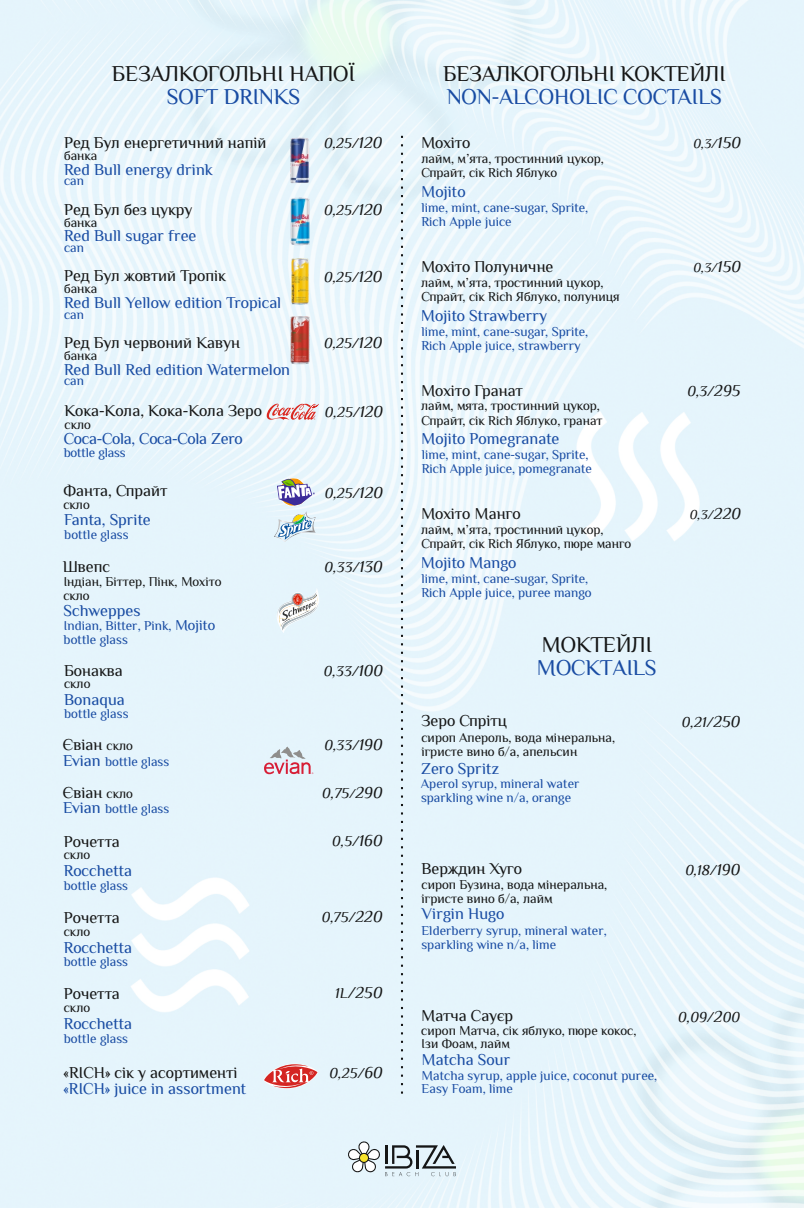
<style>
.page{position:relative;width:804px;height:1208px;background:#fff}
.page>*{position:absolute;margin:0;border:0;box-sizing:border-box;transform-origin:0 0}
.t1{font:italic 22.5px "Philosopher";color:#151616}
.t2{font:italic 22.5px "Philosopher";color:#194ca3}
.t3{font:italic 16.5px "Philosopher";color:#151616}
.t4{font:italic 16.5px "Philosopher";color:#194ca3}
.t5{font:italic 16.5px "Philosopher";letter-spacing:-.02em;color:#194ca3}
.t6{font:italic 15px "Philosopher";color:#151616}
.t7{font:italic 13.5px/14.1px "Philosopher";color:#194ca3}
.t8{font:italic 13.5px/14.7px "Philosopher";color:#151616}
.t9{font:italic 13.5px "Philosopher";letter-spacing:-.02em;color:#194ca3}
.s1{font-size:16.5px}
.s2{font-size:15px}
.s3{font-size:13.5px}
</style>
<div class="page">
<img style="left:0;top:0;width:804px;height:1208px">
<svg style="left:347px;top:1140px;width:109px;height:36px;background:#bcc7c9"></svg>
<svg style="left:267px;top:403px;width:52px;height:17px"></svg>
<svg style="left:277px;top:478px;width:38px;height:28px"></svg>
<svg style="left:274px;top:514px;width:38px;height:26px"></svg>
<svg style="left:401px;top:136px;width:2px;height:958px"></svg>
<svg style="left:269px;top:587px;width:55px;height:46px;background:#dee3e7"></svg>
<svg style="left:263px;top:1062px;width:55px;height:28px;background:#e29e9f"></svg>
<img style="left:290px;top:137px;width:19px;height:46px">
<img style="left:291px;top:197px;width:19px;height:48px">
<img style="left:289px;top:258px;width:21px;height:47px">
<img style="left:290px;top:316px;width:20px;height:49px">
<svg style="left:264px;top:746px;width:49px;height:28px"></svg>
<h1 class="t1" style="left:112px;top:66px;width:245px">БЕЗАЛКОГОЛЬНІ НАПОЇ</h1>
<h1 class="t2" style="left:167px;top:89px;width:135px">SOFT DRINKS</h1>
<p class="t3" style="left:64px;top:137px;width:204px">Ред Бул енергетичний напій</p>
<p class="t6" style="left:324px;top:135px;width:60px">0,25/<span class="s1">120</span></p>
<p class="t8" style="left:64px;top:149px;width:35px">банка</p>
<p class="t4" style="left:64px;top:164px;width:150px">Red Bull energy drink</p>
<p class="t7" style="left:64px;top:175px;width:21px">can</p>
<p class="t3" style="left:64px;top:204px;width:130px">Ред Бул без цукру</p>
<p class="t6" style="left:324px;top:202px;width:60px">0,25/<span class="s1">120</span></p>
<p class="t8" style="left:64px;top:216px;width:35px">банка</p>
<p class="t4" style="left:64px;top:231px;width:134px">Red Bull sugar free</p>
<p class="t7" style="left:64px;top:242px;width:21px">can</p>
<p class="t3" style="left:64px;top:270px;width:163px">Ред Бул жовтий Тропік</p>
<p class="t6" style="left:324px;top:268px;width:60px">0,25/<span class="s1">120</span></p>
<p class="t8" style="left:64px;top:283px;width:35px">банка</p>
<p class="t4" style="left:64px;top:297px;width:219px">Red Bull Yellow edition Tropical</p>
<p class="t7" style="left:64px;top:308px;width:21px">can</p>
<p class="t3" style="left:64px;top:337px;width:177px">Ред Бул червоний Кавун</p>
<p class="t6" style="left:324px;top:335px;width:60px">0,25/<span class="s1">120</span></p>
<p class="t8" style="left:64px;top:349px;width:35px">банка</p>
<p class="t4" style="left:64px;top:364px;width:228px">Red Bull Red edition Watermelon</p>
<p class="t7" style="left:64px;top:375px;width:21px">can</p>
<p class="t3" style="left:65px;top:405px;width:199px">Кока-Кола, Кока-Кола Зеро</p>
<p class="t8" style="left:65px;top:418px;width:28px">скло</p>
<p class="t5" style="left:64px;top:433px;width:180px">Coca-Cola, Coca-Cola Zero</p>
<p class="t9" style="left:64px;top:448px;width:63px">bottle glass</p>
<p class="t3" style="left:63px;top:485px;width:105px">Фанта, Спрайт</p>
<p class="t8" style="left:63px;top:498px;width:28px">скло</p>
<p class="t4" style="left:64px;top:514px;width:88px">Fanta, Sprite</p>
<p class="t7" style="left:64px;top:528px;width:66px">bottle glass</p>
<p class="t3" style="left:63px;top:561px;width:48px">Швепс</p>
<p class="t8" style="left:63px;top:576px;width:160px;line-height:13.5px">Індіан, Біттер, Пінк, Мохіто скло</p>
<p class="t4" style="left:64px;top:605px;width:78px">Schweppes</p>
<p class="t7" style="left:64px;top:619px;width:153px">Indian, Bitter, Pink, <span class="s2">Mojito </span>bottle glass</p>
<p class="t3" style="left:64px;top:665px;width:60px">Бонаква</p>
<p class="t8" style="left:64px;top:677px;width:28px">скло</p>
<p class="t4" style="left:64px;top:694px;width:62px">Bonaqua</p>
<p class="t7" style="left:64px;top:707px;width:66px">bottle glass</p>
<p class="t6" style="left:325px;top:404px;width:60px">0,25/<span class="s1">120</span></p>
<p class="t6" style="left:325px;top:485px;width:60px">0,25/<span class="s1">120</span></p>
<p class="t6" style="left:324px;top:558px;width:60px">0,33/<span class="s1">130</span></p>
<p class="t6" style="left:324px;top:663px;width:61px">0,33/<span class="s1">100</span></p>
<p class="t3" style="left:63px;top:739px;width:72px">Євіан <span class="s3">скло</span></p>
<p class="t6" style="left:324px;top:737px;width:60px">0,33/<span class="s1">190</span></p>
<p class="t7" style="left:63px;top:755px;width:108px"><span class="s1">Evian</span> bottle glass</p>
<p class="t3" style="left:63px;top:787px;width:72px">Євіан <span class="s3">скло</span></p>
<p class="t6" style="left:322px;top:785px;width:62px">0,75<span class="s3">/</span><span class="s1">290</span></p>
<p class="t7" style="left:63px;top:803px;width:108px"><span class="s1">Evian</span> bottle glass</p>
<p class="t3" style="left:64px;top:835px;width:57px">Рочетта</p>
<p class="t8" style="left:64px;top:848px;width:28px">скло</p>
<p class="t4" style="left:64px;top:865px;width:70px">Rocchetta</p>
<p class="t7" style="left:64px;top:879px;width:66px">bottle glass</p>
<p class="t3" style="left:64px;top:912px;width:57px">Рочетта</p>
<p class="t8" style="left:64px;top:925px;width:28px">скло</p>
<p class="t4" style="left:64px;top:941px;width:70px">Rocchetta</p>
<p class="t7" style="left:64px;top:956px;width:66px">bottle glass</p>
<p class="t3" style="left:64px;top:988px;width:57px">Рочетта</p>
<p class="t8" style="left:64px;top:1001px;width:28px">скло</p>
<p class="t4" style="left:64px;top:1018px;width:70px">Rocchetta</p>
<p class="t7" style="left:64px;top:1032px;width:66px">bottle glass</p>
<p class="t6" style="left:332px;top:832px;width:52px">0,5/<span class="s1">160</span></p>
<p class="t6" style="left:322px;top:909px;width:62px">0,75/<span class="s1">220</span></p>
<p class="t3" style="left:335px;top:984px;width:49px"><span class="s2">1L</span>/250</p>
<p class="t3" style="left:64px;top:1067px;width:175px">«RICH» сік у асортименті</p>
<p class="t6" style="left:329px;top:1065px;width:55px">0,25/<span class="s1">60</span></p>
<p class="t4" style="left:63px;top:1083px;width:184px">«RICH» juice in assortment</p>
<h1 class="t1" style="left:443px;top:66px;width:284px">БЕЗАЛКОГОЛЬНІ КОКТЕЙЛІ</h1>
<h1 class="t2" style="left:446px;top:89px;width:277px">NON-ALCOHOLIC COCTAILS</h1>
<p class="t3" style="left:421px;top:137px;width:51px">Мохіто</p>
<p class="t8" style="left:421px;top:153px;width:184px;line-height:14.1px">лайм, м’ята, тростинний цукор,<br>Спрайт, сік Rich Яблуко</p>
<p class="t4" style="left:421px;top:186px;width:46px">Mojito</p>
<p class="t7" style="left:421px;top:202px;width:168px">lime, mint, cane-sugar, Sprite,<br>Rich Apple juice</p>
<p class="t3" style="left:421px;top:261px;width:134px">Мохіто Полуничне</p>
<p class="t8" style="left:421px;top:276px;width:200px">лайм, м’ята, тростинний цукор,<br>Спрайт, сік Rich Яблуко, полуниця</p>
<p class="t4" style="left:421px;top:310px;width:128px">Mojito Strawberry</p>
<p class="t7" style="left:421px;top:326px;width:168px">lime, mint, cane-sugar, Sprite,<br>Rich Apple juice, strawberry</p>
<p class="t3" style="left:421px;top:385px;width:103px">Мохіто Гранат</p>
<p class="t8" style="left:421px;top:400px;width:183px">лайм, мята, тростинний цукор,<br>Спрайт, сік Rich Яблуко, гранат</p>
<p class="t4" style="left:421px;top:433px;width:140px">Mojito Pomegranate</p>
<p class="t7" style="left:422px;top:449px;width:171px">lime, mint, cane-sugar, Sprite,<br>Rich Apple juice, pomegranate</p>
<p class="t3" style="left:421px;top:508px;width:101px">Мохіто Манго</p>
<p class="t8" style="left:421px;top:523px;width:212px">лайм, м’ята, тростинний цукор,<br>Спрайт, сік Rich Яблуко, пюре манго</p>
<p class="t4" style="left:421px;top:557px;width:97px">Mojito Mango</p>
<p class="t7" style="left:421px;top:573px;width:172px">lime, mint, cane-sugar, Sprite,<br>Rich Apple juice, puree mango</p>
<h1 class="t1" style="left:541px;top:637px;width:112px">МОКТЕЙЛІ</h1>
<h1 class="t2" style="left:536px;top:660px;width:122px">MOCKTAILS</h1>
<p class="t3" style="left:421px;top:715px;width:87px">Зеро Спрітц</p>
<p class="t8" style="left:421px;top:731px;width:195px">сироп Апероль, вода мінеральна, ігристе вино б/а, апельсин</p>
<p class="t4" style="left:421px;top:763px;width:80px">Zero Spritz</p>
<p class="t7" style="left:421px;top:777px;width:160px">Aperol syrup, mineral water sparkling wine n/a, orange</p>
<p class="t8" style="left:693px;top:136px;width:49px">0,3/<span class="s1">150</span></p>
<p class="t8" style="left:693px;top:260px;width:49px">0,3/<span class="s1">150</span></p>
<p class="t6" style="left:687px;top:382px;width:55px">0,3/<span class="s1">295</span></p>
<p class="t8" style="left:689px;top:507px;width:53px">0,3/<span class="s1">220</span></p>
<p class="t6" style="left:682px;top:714px;width:60px">0,21/<span class="s1">250</span></p>
<p class="t3" style="left:421px;top:863px;width:102px">Верждин Хуго</p>
<p class="t8" style="left:421px;top:878px;width:187px;line-height:14.1px">сироп Бузина, вода мінеральна, ігристе вино б/а, лайм</p>
<p class="t4" style="left:421px;top:908px;width:85px">Virgin Hugo</p>
<p class="t7" style="left:421px;top:924px;width:187px;line-height:14.5px">Elderberry syrup, mineral water, sparkling wine n/a, lime</p>
<p class="t6" style="left:685px;top:861px;width:57px">0,18/<span class="s1">190</span></p>
<p class="t3" style="left:421px;top:1010px;width:93px">Матча Сауєр</p>
<p class="t8" style="left:421px;top:1025px;width:217px;line-height:13.2px">сироп Матча, сік яблуко, пюре кокос,<br>Ізи Фоам, лайм</p>
<p class="t4" style="left:421px;top:1054px;width:90px">Matcha Sour</p>
<p class="t7" style="left:421px;top:1069px;width:237px">Matcha syrup, apple juice, coconut puree,<br>Easy Foam, lime</p>
<p class="t6" style="left:678px;top:1008px;width:64px">0,09/<span class="s1">2</span>00</p>
</div>
